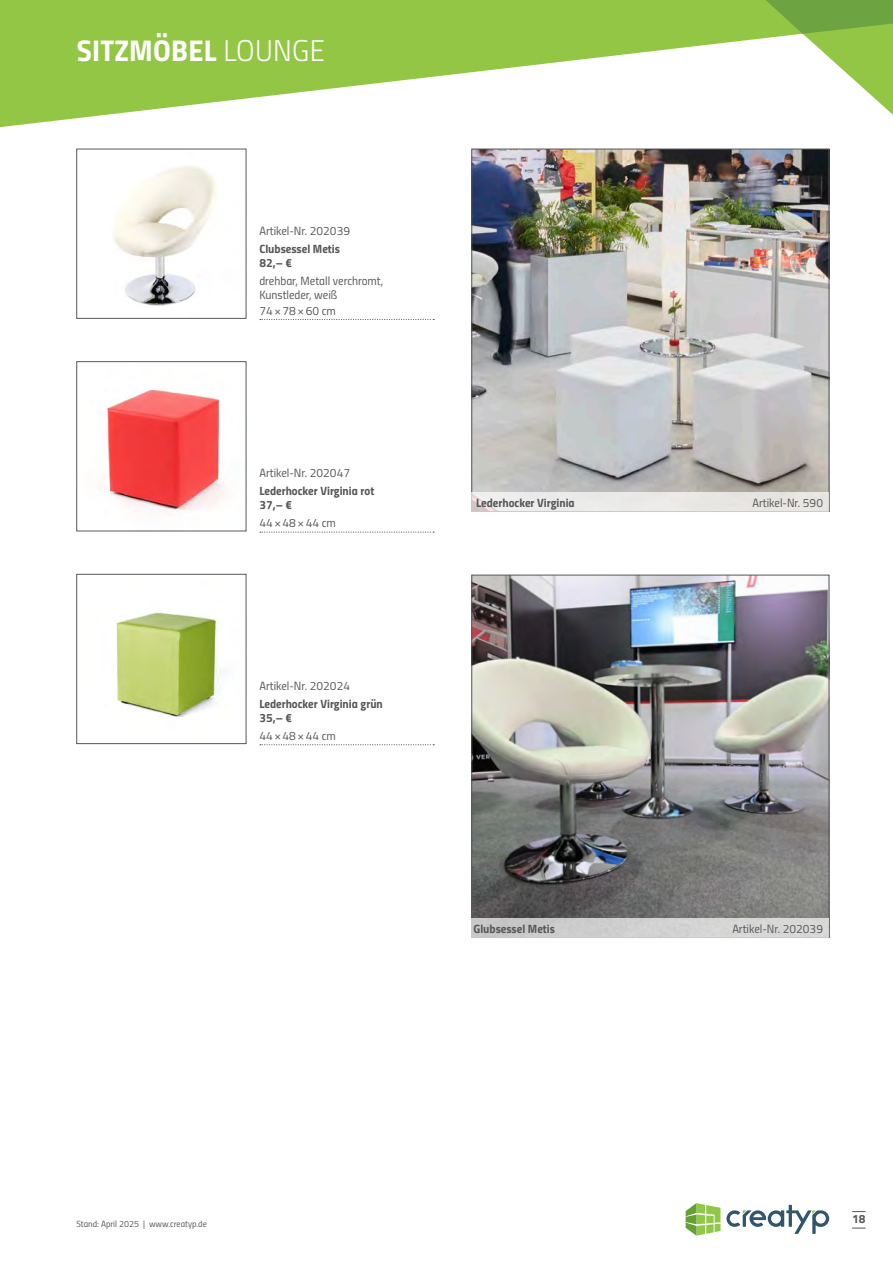
<style>
.page{position:relative;width:893px;height:1263px;background:#fff}
.page>*{position:absolute;margin:0;border:0;box-sizing:border-box;transform-origin:0 0}
.t1{font:30px "Titillium Bold Upright";letter-spacing:.01em;color:#fff}
.t2{font:12px/13.8px "Titillium Regular Upright";color:#57585a}
.t3{font:12px/13.8px "Titillium Bold Upright";color:#57585a}
.t4{font:9px "Titillium Regular Upright";color:#57585a}
.s1{font-family:"Titillium Light Upright"}
</style>
<div class="page">
<svg style="left:0;top:0;width:751px;height:128px;fill:#93c644"></svg>
<svg style="left:751px;top:0;width:142px;height:115px"></svg>
<svg style="left:686px;top:1203px;width:34px;height:32px"></svg>
<svg style="left:726px;top:1205px;width:103px;height:29px"></svg>
<svg style="left:852px;top:1211px;width:14px;height:1px"></svg>
<svg style="left:852px;top:1228px;width:14px;height:1px"></svg>
<img style="left:113px;top:165px;width:104px;height:141px">
<svg style="left:260px;top:319px;width:174px;height:1px"></svg>
<img style="left:98px;top:389px;width:128px;height:122px">
<svg style="left:260px;top:531px;width:174px;height:2px"></svg>
<img style="left:116px;top:612px;width:105px;height:105px">
<div style="left:77px;top:574px;width:169px;height:170px;border:1px solid #57585a"></div>
<svg style="left:260px;top:744px;width:174px;height:1px"></svg>
<img style="left:474px;top:151px;width:353px;height:341px">
<div style="left:472px;top:492px;width:357px;height:21px;background:linear-gradient(to right,#ecebeb,#e7e6e2)"></div>
<img style="left:474px;top:577px;width:353px;height:341px">
<div style="left:472px;top:918px;width:357px;height:21px;background:#d0d0d0"></div>
<h1 class="t1" style="left:77px;top:27px;width:250px">SITZMÖBEL <span class="s1">LOUNGE</span></h1>
<p class="t2" style="left:259px;top:223px;width:92px">Artikel-Nr. 202039</p>
<p class="t3" style="left:259px;top:241px;width:82px">Clubsessel Metis<br>82,– €</p>
<p class="t2" style="left:259px;top:273px;width:125px">drehbar, Metall verchromt,<br>Kunstleder, weiß</p>
<p class="t2" style="left:259px;top:303px;width:78px">74×78×60 cm</p>
<p class="t2" style="left:259px;top:466px;width:92px">Artikel-Nr. 202047</p>
<p class="t3" style="left:259px;top:484px;width:116px">Lederhocker Virginia rot<br>37,– €</p>
<p class="t2" style="left:259px;top:516px;width:78px">44×48×44 cm</p>
<p class="t2" style="left:259px;top:678px;width:92px">Artikel-Nr. 202024</p>
<p class="t3" style="left:259px;top:696px;width:125px">Lederhocker Virginia grün<br>35,– €</p>
<p class="t2" style="left:259px;top:728px;width:78px">44×48×44 cm</p>
<p class="t3" style="left:476px;top:495px;width:100px">Lederhocker Virginia</p>
<p class="t2" style="left:752px;top:495px;width:72px">Artikel-Nr. 590</p>
<p class="t3" style="left:473px;top:921px;width:83px">Glubsessel Metis</p>
<p class="t2" style="left:732px;top:921px;width:92px">Artikel-Nr. 202039</p>
<p class="t4" style="left:77px;top:1217px;width:132px">Stand: April 2025 | www.creatyp.de</p>
<p class="t3" style="left:852px;top:1211px;width:15px">18</p>
</div>
